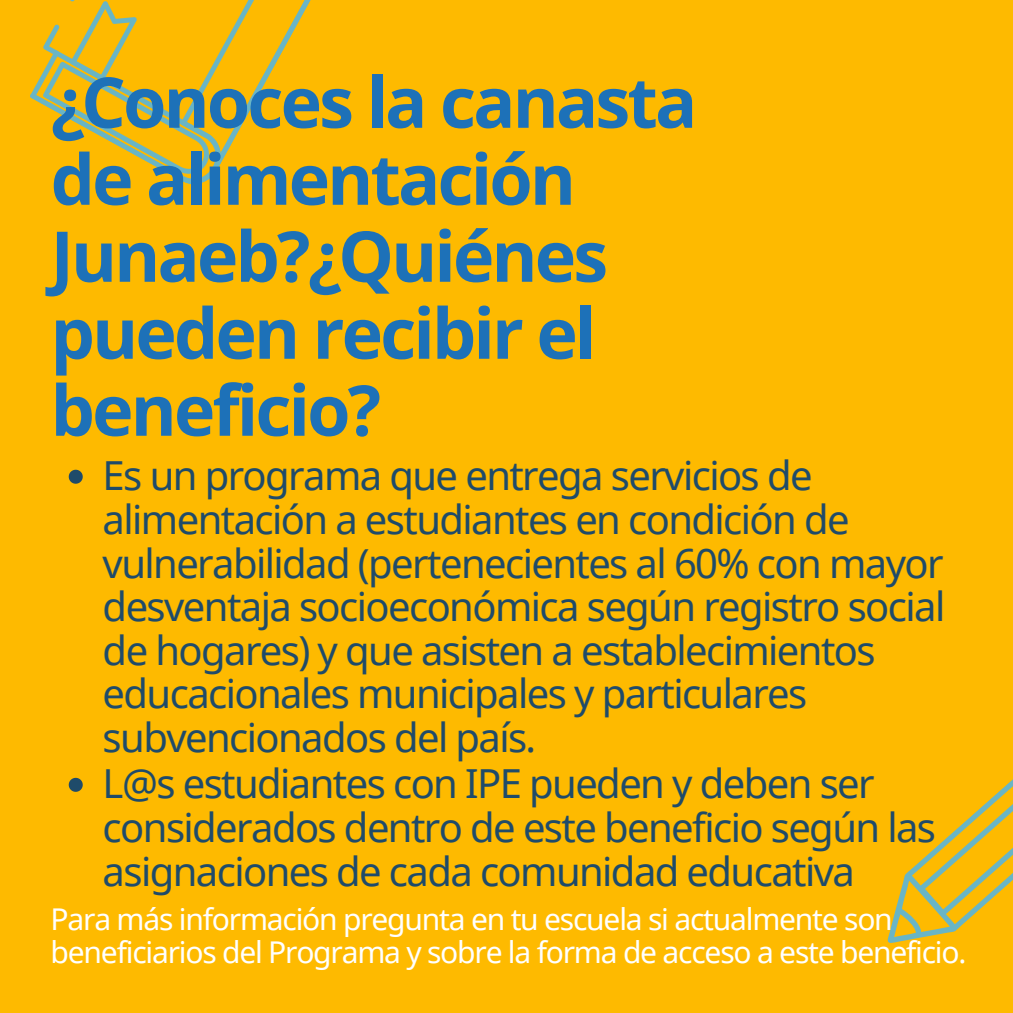
<style>
.page{position:relative;width:1013px;height:1013px;background:#fff}
.page>*{position:absolute;margin:0;border:0;box-sizing:border-box;transform-origin:0 0}
.t1{font:700 70px/77px "Noto Sans";letter-spacing:-.04em;color:#1d71b8}
.t2{font:40px/43.6px "Noto Sans";letter-spacing:-.04em;color:#1f4b6a}
.t3{font:30px/32.1px "Noto Sans";letter-spacing:-.04em;color:#fff}
</style>
<div class="page">
<div style="left:0;top:0;width:1012px;height:1012px;background:#feba00"></div>
<svg style="left:30px;top:0;width:281px;height:185px"></svg>
<svg style="left:69px;top:470px;width:14px;height:13px"></svg>
<svg style="left:887px;top:780px;width:125px;height:163px"></svg>
<svg style="left:69px;top:777px;width:14px;height:14px"></svg>
<h1 class="t1" style="left:51px;top:62px;width:648px">¿Conoces la canasta de alimentación<br>Junaeb?¿Quiénes pueden recibir el beneficio?</h1>
<p class="t2" style="left:103px;top:453px;width:844px">Es un programa que entrega servicios de alimentación a estudiantes en condición de vulnerabilidad (pertenecientes al 60% con mayor desventaja socioeconómica según registro social de hogares) y que asisten a establecimientos educacionales municipales y particulares subvencionados del país.</p>
<p class="t2" style="left:103px;top:761px;width:835px">L@s estudiantes con IPE pueden y deben ser considerados dentro de este beneficio según las asignaciones de cada comunidad educativa</p>
<p class="t3" style="left:51px;top:902px;width:917px">Para más información pregunta en tu escuela si actualmente son beneficiarios del Programa y sobre la forma de acceso a este beneficio.</p>
</div>
